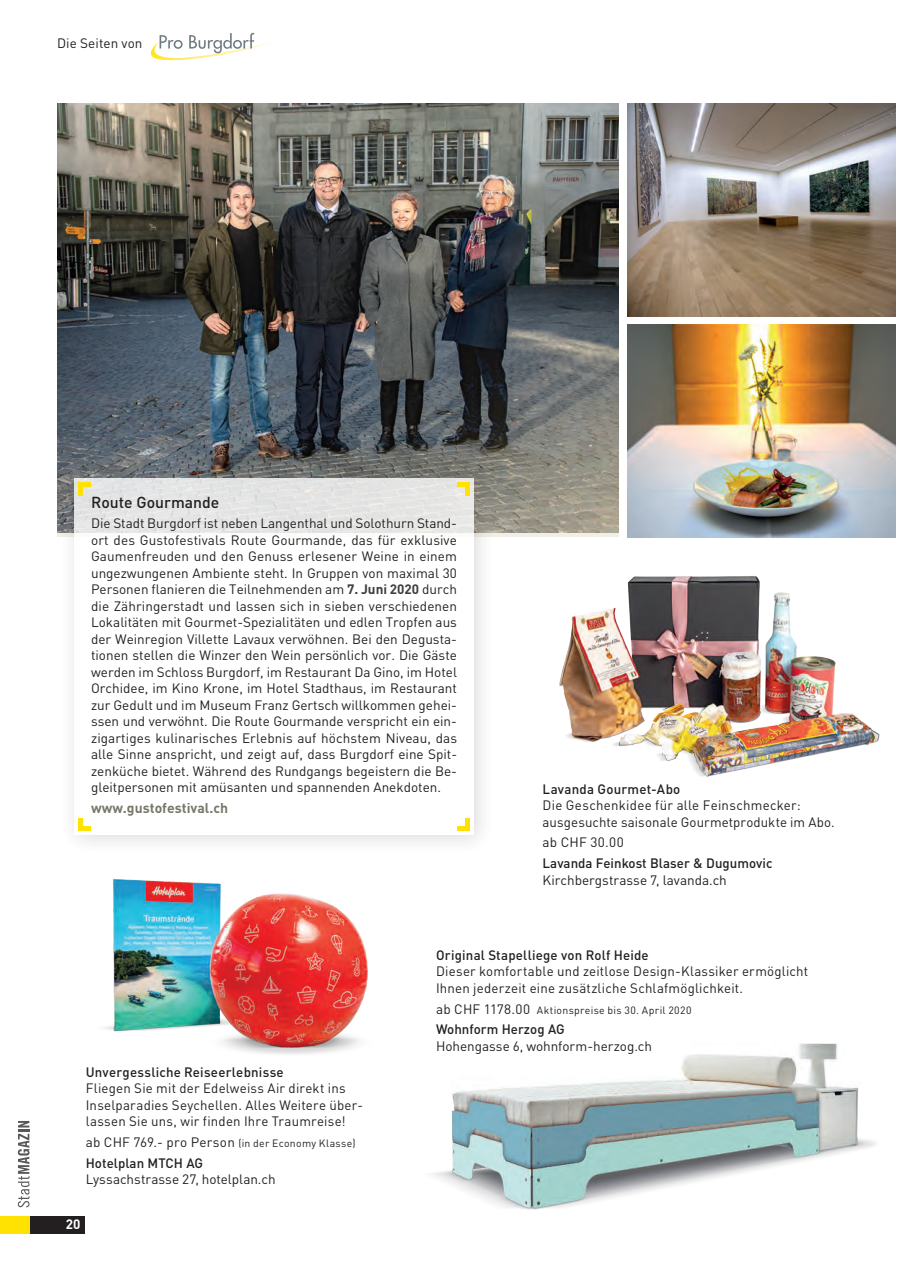
<style>
.page{position:relative;width:897px;height:1267px;background:#fff}
.page>*{position:absolute;margin:0;border:0;box-sizing:border-box;transform-origin:0 0}
.t1{font:500 15.75px "DINOT";color:#231f20}
.t2{font:700 13.95px "DINOT";color:#78776a}
.t3{font:13.5px/16.5px "DINOT";letter-spacing:.015em;color:#231f20}
.t4{font:500 13.5px "DINOT";letter-spacing:.015em;color:#231f20}
.t5{font:13.5px "DINOT";letter-spacing:-.005em;color:#231f20}
.t6{font:700 13.5px "DINOT";color:#fff}
.t7{font:10.5px "DINOT";letter-spacing:.03em;color:#231f20}
.s1{font-weight:700;color:#3e3e3f}
.s2{font-size:13.5px}
</style>
<div class="page">
<svg style="left:150px;top:33px;width:123px;height:28px"></svg>
<div style="left:29px;top:1216px;width:56px;height:17px;background:#231f20"></div>
<div style="left:0;top:1216px;width:29px;height:17px;background:#ffe201"></div>
<svg style="left:18px;top:1121px;width:12px;height:86px"></svg>
<img style="left:57px;top:104px;width:561px;height:429px">
<img style="left:627px;top:325px;width:268px;height:212px">
<img style="left:627px;top:104px;width:268px;height:212px">
<div style="left:58px;top:462px;width:438px;height:394px;background:#231f20;opacity:.2"></div>
<svg style="left:74px;top:478px;width:400px;height:356px"></svg>
<div style="left:78px;top:817px;width:5px;height:13px;background:#ffe201"></div>
<hr style="left:78px;top:826px;width:13px;height:4px;background:#ffe201">
<hr style="left:457px;top:826px;width:12px;height:4px;background:#ffe201">
<hr style="left:465px;top:817px;width:4px;height:13px;background:#ffe201">
<hr style="left:78px;top:483px;width:13px;height:4px;background:#ffe201">
<div style="left:78px;top:483px;width:5px;height:12px;background:#ffe201"></div>
<hr style="left:465px;top:483px;width:4px;height:12px;background:#ffe201">
<hr style="left:457px;top:483px;width:12px;height:4px;background:#ffe201">
<img style="left:432px;top:1043px;width:444px;height:167px">
<img style="left:559px;top:576px;width:321px;height:201px">
<img style="left:104px;top:879px;width:264px;height:175px">
<img style="left:879px;top:368px;width:17px;height:297px">
<p class="t3" style="left:57px;top:35px;width:87px">Die Seiten von</p>
<p class="t1" style="left:91px;top:492px;width:130px">Route Gourmande</p>
<p class="t3" style="left:91px;top:515px;width:367px;text-align:justify">Die Stadt Burgdorf ist neben Langenthal und Solothurn Stand&shy;ort des Gustofestivals Route Gourmande, das für exklusive Gaumenfreuden und den Genuss erlesener Weine in einem ungezwungenen Ambiente steht. In Gruppen von maximal 30<br>Personen flanieren die Teilnehmenden am <span class="s1">7. Juni 2020</span> durch die Zähringerstadt und lassen sich in sieben verschiedenen Lokalitäten mit Gourmet-Spezialitäten und edlen Tropfen aus der Weinregion Villette Lavaux verwöhnen. Bei den Degusta&shy;tionen stellen die Winzer den Wein persönlich vor. Die Gäste werden im Schloss Burgdorf, im Restaurant Da Gino, im Hotel Orchidee, im Kino Krone, im Hotel Stadthaus, im Restaurant zur Gedult und im Museum Franz Gertsch willkommen gehei&shy;ssen und verwöhnt. Die Route Gourmande verspricht ein ein&shy;zigartiges kulinarisches Erlebnis auf höchstem Niveau, das alle Sinne anspricht, und zeigt auf, dass Burgdorf eine Spit&shy;zenküche bietet. Während des Rundgangs begeistern die Be&shy;gleitpersonen mit amüsanten und spannenden Anekdoten.</p>
<p class="t2" style="left:91px;top:799px;width:139px">www.gustofestival.ch</p>
<p class="t4" style="left:542px;top:780px;width:139px">Lavanda Gourmet-Abo</p>
<p class="t3" style="left:542px;top:796px;width:294px">Die Geschenkidee für alle Feinschmecker: ausgesuchte saisonale Gourmetprodukte im Abo.</p>
<p class="t3" style="left:542px;top:834px;width:83px">ab CHF 30.00</p>
<p class="t4" style="left:542px;top:854px;width:231px">Lavanda Feinkost Blaser &amp; Dugumovic</p>
<p class="t3" style="left:542px;top:871px;width:186px">Kirchbergstrasse 7, lavanda.ch</p>
<p class="t4" style="left:86px;top:1063px;width:199px">Unvergessliche Reiseerlebnisse</p>
<p class="t3" style="left:86px;top:1079px;width:279px">Fliegen Sie mit der Edelweiss Air direkt ins<br>Inselparadies Seychellen. Alles Weitere über&shy;lassen Sie uns, wir finden Ihre Traumreise!</p>
<p class="t7" style="left:86px;top:1136px;width:271px"><span class="s2">ab CHF 769.- pro Person</span> (in der Economy Klasse)</p>
<p class="t4" style="left:86px;top:1154px;width:119px">Hotelplan MTCH AG</p>
<p class="t3" style="left:86px;top:1170px;width:191px">Lyssachstrasse 27, hotelplan.ch</p>
<p class="t6" style="left:66px;top:1214px;width:16px">20</p>
<p class="t4" style="left:436px;top:946px;width:214px">Original Stapelliege von Rolf Heide</p>
<p class="t3" style="left:436px;top:962px;width:373px">Dieser komfortable und zeitlose Design-Klassiker ermöglicht<br>Ihnen jederzeit eine zusätzliche Schlafmöglichkeit.</p>
<p class="t7" style="left:436px;top:1003px;width:257px"><span class="s2">ab CHF 1178.00</span> Aktionspreise bis 30. April 2020</p>
<p class="t4" style="left:436px;top:1020px;width:130px">Wohnform Herzog AG</p>
<p class="t5" style="left:436px;top:1037px;width:217px">Hohengasse 6, wohnform-herzog.ch</p>
</div>
